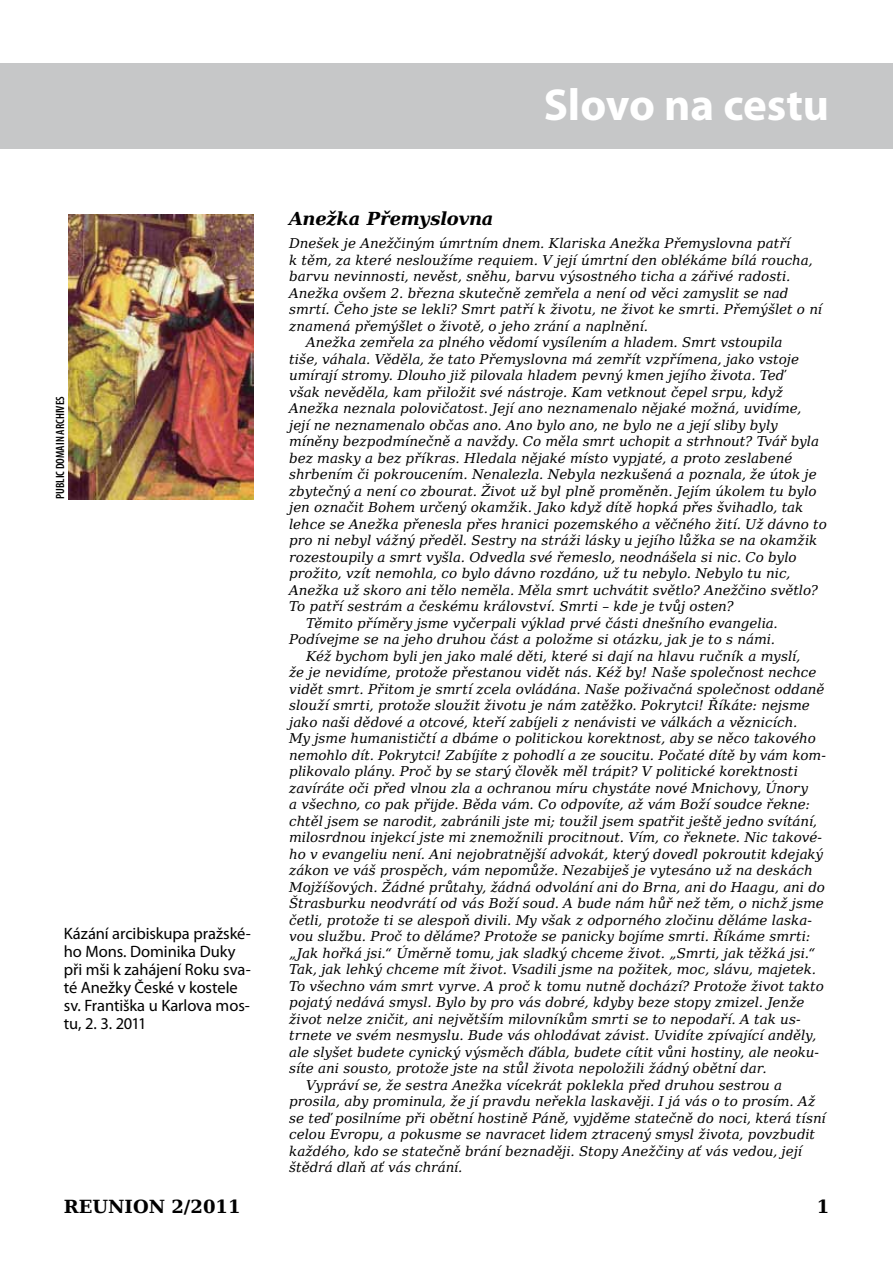
<style>
.page{position:relative;width:893px;height:1263px;background:#fff}
.page>*{position:absolute;margin:0;border:0;box-sizing:border-box;transform-origin:0 0}
.t1{font:700 45px "Myriad Pro";color:#fff}
.t2{font:italic 700 18px "DejaVu Serif";letter-spacing:-.01em;color:#000}
.t3{font:700 18px "DejaVu Serif";color:#000}
.t4{font:16.5px/18px "Myriad Pro";letter-spacing:-.005em;color:#000}
.t5{font:italic 13.5px "DejaVu Serif";color:#000}
.t6{font:600 condensed 12px "Myriad Pro";color:#000}
</style>
<div class="page">
<div style="left:0;top:64px;width:893px;height:85px;background:#c6c7c8"></div>
<img style="left:69px;top:214px;width:185px;height:285px">
<p class="t6" style="left:54px;top:499px;width:104px;rotate:-90deg">PUBLIC DOMAIN ARCHIVES</p>
<p class="t4" style="left:64px;top:925px;width:189px">Kázání arcibiskupa pražské&shy;ho Mons. Dominika Duky při mši k zahájení Roku sva&shy;té Anežky České v kostele sv. Františka u Karlova mos&shy;tu, 2. 3. 2011</p>
<p class="t2" style="left:289px;top:204px;width:206px">Anežka Přemyslovna</p>
<p class="t1" style="left:544px;top:75px;width:287px">Slovo na cestu</p>
<p class="t5" style="left:289px;top:233px;width:504px">Dnešek je Anežčiným úmrtním dnem. Klariska Anežka Přemyslovna patří</p>
<p class="t5" style="left:289px;top:250px;width:525px">k těm, za které nesloužíme requiem. V její úmrtní den oblékáme bílá roucha,</p>
<p class="t5" style="left:289px;top:266px;width:503px">barvu nevinnosti, nevěst, sněhu, barvu výsostného ticha a zářivé radosti.</p>
<p class="t5" style="left:289px;top:283px;width:501px">Anežka ovšem 2. března skutečně zemřela a není od věci zamyslit se nad</p>
<p class="t5" style="left:289px;top:299px;width:535px">smrtí. Čeho jste se lekli? Smrt patří k životu, ne život ke smrti. Přemýšlet o ní</p>
<p class="t5" style="left:289px;top:316px;width:360px">znamená přemýšlet o životě, o jeho zrání a naplnění.</p>
<p class="t5" style="left:306px;top:332px;width:478px">Anežka zemřela za plného vědomí vysílením a hladem. Smrt vstoupila</p>
<p class="t5" style="left:289px;top:349px;width:511px">tiše, váhala. Věděla, že tato Přemyslovna má zemřít vzpřímena, jako vstoje</p>
<p class="t5" style="left:289px;top:365px;width:497px">umírají stromy. Dlouho již pilovala hladem pevný kmen jejího života. Teď</p>
<p class="t5" style="left:289px;top:382px;width:495px">však nevěděla, kam přiložit své nástroje. Kam vetknout čepel srpu, když</p>
<p class="t5" style="left:289px;top:398px;width:514px">Anežka neznala polovičatost. Její ano neznamenalo nějaké možná, uvidíme,</p>
<p class="t5" style="left:289px;top:415px;width:490px">její ne neznamenalo občas ano. Ano bylo ano, ne bylo ne a její sliby byly</p>
<p class="t5" style="left:289px;top:431px;width:531px">míněny bezpodmínečně a navždy. Co měla smrt uchopit a strhnout? Tvář byla</p>
<p class="t5" style="left:289px;top:448px;width:505px">bez masky a bez příkras. Hledala nějaké místo vypjaté, a proto zeslabené</p>
<p class="t5" style="left:289px;top:464px;width:529px">shrbením či pokroucením. Nenalezla. Nebyla nezkušená a poznala, že útok je</p>
<p class="t5" style="left:289px;top:481px;width:529px">zbytečný a není co zbourat. Život už byl plně proměněn. Jejím úkolem tu bylo</p>
<p class="t5" style="left:289px;top:497px;width:516px">jen označit Bohem určený okamžik. Jako když dítě hopká přes švihadlo, tak</p>
<p class="t5" style="left:289px;top:514px;width:539px">lehce se Anežka přenesla přes hranici pozemského a věčného žití. Už dávno to</p>
<p class="t5" style="left:289px;top:530px;width:530px">pro ni nebyl vážný předěl. Sestry na stráži lásky u jejího lůžka se na okamžik</p>
<p class="t5" style="left:289px;top:547px;width:509px">rozestoupily a smrt vyšla. Odvedla své řemeslo, neodnášela si nic. Co bylo</p>
<p class="t5" style="left:289px;top:563px;width:503px">prožito, vzít nemohla, co bylo dávno rozdáno, už tu nebylo. Nebylo tu nic,</p>
<p class="t5" style="left:289px;top:580px;width:530px">Anežka už skoro ani tělo neměla. Měla smrt uchvátit světlo? Anežčino světlo?</p>
<p class="t5" style="left:289px;top:596px;width:446px">To patří sestrám a českému království. Smrti – kde je tvůj osten?</p>
<p class="t5" style="left:306px;top:613px;width:473px">Těmito příměry jsme vyčerpali výklad prvé části dnešního evangelia.</p>
<p class="t5" style="left:289px;top:629px;width:487px">Podívejme se na jeho druhou část a položme si otázku, jak je to s námi.</p>
<p class="t5" style="left:306px;top:646px;width:496px">Kéž bychom byli jen jako malé děti, které si dají na hlavu ručník a myslí,</p>
<p class="t5" style="left:289px;top:662px;width:529px">že je nevidíme, protože přestanou vidět nás. Kéž by! Naše společnost nechce</p>
<p class="t5" style="left:289px;top:679px;width:537px">vidět smrt. Přitom je smrtí zcela ovládána. Naše poživačná společnost oddaně</p>
<p class="t5" style="left:289px;top:695px;width:522px">slouží smrti, protože sloužit životu je nám zatěžko. Pokrytci! Říkáte: nejsme</p>
<p class="t5" style="left:289px;top:712px;width:510px">jako naši dědové a otcové, kteří zabíjeli z nenávisti ve válkách a věznicích.</p>
<p class="t5" style="left:289px;top:728px;width:528px">My jsme humanističtí a dbáme o politickou korektnost, aby se něco takového</p>
<p class="t5" style="left:289px;top:745px;width:538px">nemohlo dít. Pokrytci! Zabíjíte z pohodlí a ze soucitu. Počaté dítě by vám kom-</p>
<p class="t5" style="left:289px;top:761px;width:510px">plikovalo plány. Proč by se starý člověk měl trápit? V politické korektnosti</p>
<p class="t5" style="left:289px;top:778px;width:520px">zavíráte oči před vlnou zla a ochranou míru chystáte nové Mnichovy, Únory</p>
<p class="t5" style="left:289px;top:794px;width:522px">a všechno, co pak přijde. Běda vám. Co odpovíte, až vám Boží soudce řekne:</p>
<p class="t5" style="left:289px;top:811px;width:530px">chtěl jsem se narodit, zabránili jste mi; toužil jsem spatřit ještě jedno svítání,</p>
<p class="t5" style="left:289px;top:827px;width:535px">milosrdnou injekcí jste mi znemožnili procitnout. Vím, co řeknete. Nic takové-</p>
<p class="t5" style="left:289px;top:844px;width:536px">ho v evangeliu není. Ani nejobratnější advokát, který dovedl pokroutit kdejaký</p>
<p class="t5" style="left:289px;top:860px;width:525px">zákon ve váš prospěch, vám nepomůže. Nezabiješ je vytesáno už na deskách</p>
<p class="t5" style="left:289px;top:877px;width:537px">Mojžíšových. Žádné průtahy, žádná odvolání ani do Brna, ani do Haagu, ani do</p>
<p class="t5" style="left:289px;top:893px;width:536px">Štrasburku neodvrátí od vás Boží soud. A bude nám hůř než těm, o nichž jsme</p>
<p class="t5" style="left:289px;top:910px;width:524px">četli, protože ti se alespoň divili. My však z odporného zločinu děláme laska-</p>
<p class="t5" style="left:289px;top:926px;width:523px">vou službu. Proč to děláme? Protože se panicky bojíme smrti. Říkáme smrti:</p>
<p class="t5" style="left:289px;top:943px;width:528px">„Jak hořká jsi.“ Úměrně tomu, jak sladký chceme život. „Smrti, jak těžká jsi.“</p>
<p class="t5" style="left:289px;top:959px;width:528px">Tak, jak lehký chceme mít život. Vsadili jsme na požitek, moc, slávu, majetek.</p>
<p class="t5" style="left:289px;top:976px;width:536px">To všechno vám smrt vyrve. A proč k tomu nutně dochází? Protože život takto</p>
<p class="t5" style="left:289px;top:992px;width:517px">pojatý nedává smysl. Bylo by pro vás dobré, kdyby beze stopy zmizel. Jenže</p>
<p class="t5" style="left:289px;top:1009px;width:513px">život nelze zničit, ani největším milovníkům smrti se to nepodaří. A tak us-</p>
<p class="t5" style="left:289px;top:1025px;width:529px">trnete ve svém nesmyslu. Bude vás ohlodávat závist. Uvidíte zpívající anděly,</p>
<p class="t5" style="left:289px;top:1042px;width:531px">ale slyšet budete cynický výsměch ďábla, budete cítit vůni hostiny, ale neoku-</p>
<p class="t5" style="left:289px;top:1058px;width:479px">síte ani sousto, protože jste na stůl života nepoložili žádný obětní dar.</p>
<p class="t5" style="left:306px;top:1075px;width:478px">Vypráví se, že sestra Anežka vícekrát poklekla před druhou sestrou a</p>
<p class="t5" style="left:289px;top:1091px;width:528px">prosila, aby prominula, že jí pravdu neřekla laskavěji. I já vás o to prosím. Až</p>
<p class="t5" style="left:289px;top:1108px;width:539px">se teď posilníme při obětní hostině Páně, vyjděme statečně do noci, která tísní</p>
<p class="t5" style="left:289px;top:1124px;width:527px">celou Evropu, a pokusme se navracet lidem ztracený smysl života, povzbudit</p>
<p class="t5" style="left:289px;top:1141px;width:515px">každého, kdo se statečně brání beznaději. Stopy Anežčiny ať vás vedou, její</p>
<p class="t5" style="left:289px;top:1157px;width:175px">štědrá dlaň ať vás chrání.</p>
<p class="t3" style="left:64px;top:1192px;width:178px">REUNION 2/2011</p>
<p class="t3" style="left:817px;top:1192px;width:14px">1</p>
</div>
